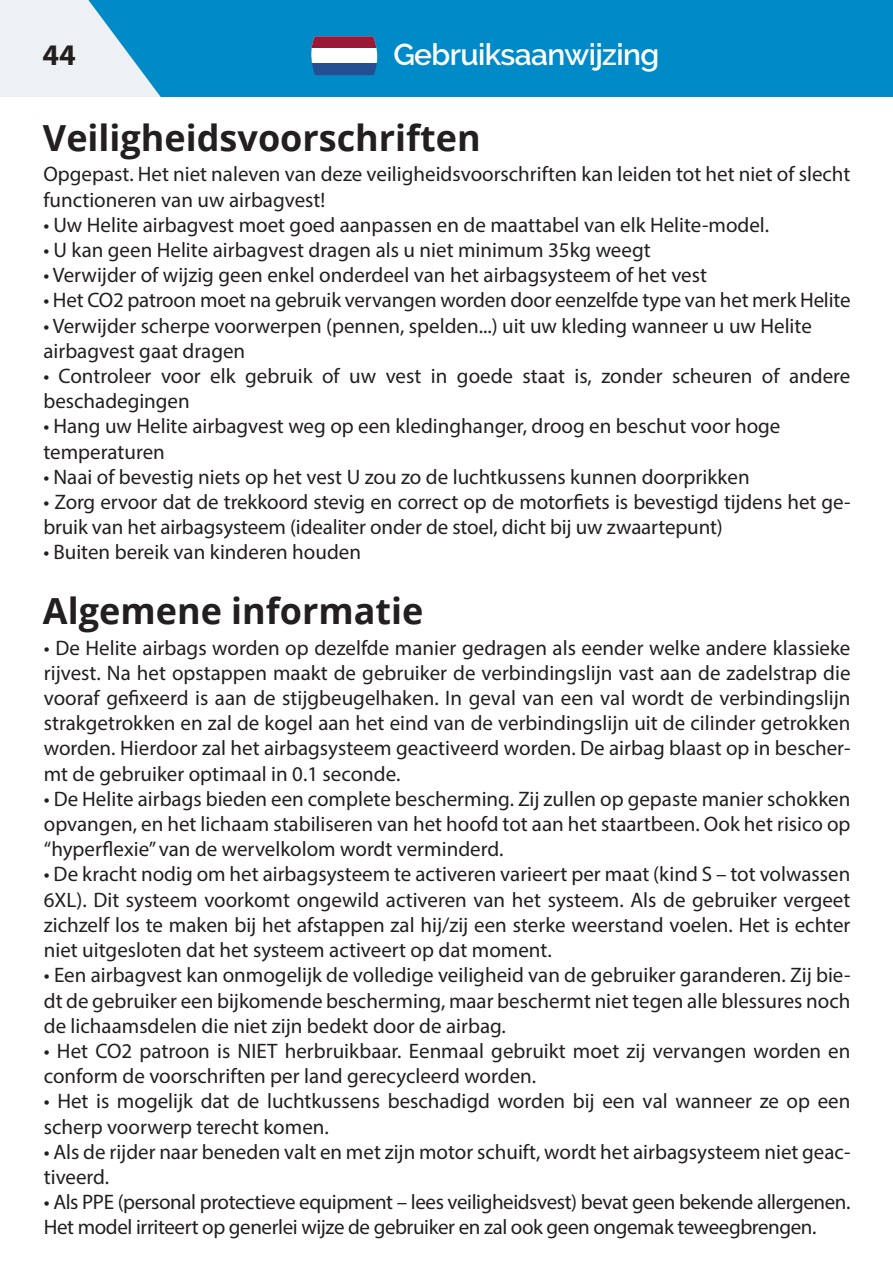
<style>
.page{position:relative;width:893px;height:1276px;background:#fff}
.page>*{position:absolute;margin:0;border:0;box-sizing:border-box;transform-origin:0 0}
.t1{font:700 36px "Open Sans";color:#231f20}
.t2{font:600 30px "Raleway";letter-spacing:-.02em;color:#fff}
.t3{font:700 30px "Myriad Pro";color:#231f20}
.t4{font:21px/25.2px "Myriad Pro";color:#231f20}
.t5{font:21px/25.2px "Myriad Pro";letter-spacing:-.02em;color:#231f20}
</style>
<div class="page">
<div style="left:0;top:0;width:893px;height:97px;background:#008bc8"></div>
<svg style="left:0;top:0;width:161px;height:97px"></svg>
<svg style="left:311px;top:48px;width:67px;height:27px;background:#9ab1ce"></svg>
<svg style="left:311px;top:36px;width:66px;height:12px"></svg>
<h2 class="t3" style="left:43px;top:35px;width:35px">44</h2>
<h2 class="t2" style="left:393px;top:37px;width:267px">Gebruiksaanwijzing</h2>
<h1 class="t1" style="left:43px;top:113px;width:439px">Veiligheidsvoorschriften</h1>
<p class="t4" style="left:43px;top:161px;width:809px">Opgepast. Het niet naleven van deze veiligheidsvoorschriften kan leiden tot het niet of slecht functioneren van uw airbagvest!</p>
<p class="t4" style="left:43px;top:212px;width:727px">• Uw Helite airbagvest moet goed aanpassen en de maattabel van elk Helite-model.</p>
<p class="t4" style="left:43px;top:237px;width:609px">• U kan geen Helite airbagvest dragen als u niet minimum 35kg weegt</p>
<p class="t4" style="left:43px;top:262px;width:665px">• Verwijder of wijzig geen enkel onderdeel van het airbagsysteem of het vest</p>
<p class="t4" style="left:43px;top:287px;width:809px">• Het CO2 patroon moet na gebruik vervangen worden door eenzelfde type van het merk Helite</p>
<p class="t4" style="left:43px;top:313px;width:770px">• Verwijder scherpe voorwerpen (pennen, spelden...) uit uw kleding wanneer u uw Helite airbagvest gaat dragen</p>
<p class="t4" style="left:43px;top:363px;width:808px">• Controleer voor elk gebruik of uw vest in goede staat is, zonder scheuren of andere beschadegingen</p>
<p class="t4" style="left:43px;top:413px;width:739px">• Hang uw Helite airbagvest weg op een kledinghanger, droog en beschut voor hoge temperaturen</p>
<p class="t4" style="left:43px;top:464px;width:708px">• Naai of bevestig niets op het vest U zou zo de luchtkussens kunnen doorprikken</p>
<p class="t4" style="left:43px;top:489px;width:809px">• Zorg ervoor dat de trekkoord stevig en correct op de motorfiets is bevestigd tijdens het ge&shy;bruik van het airbagsysteem (idealiter onder de stoel, dicht bij uw zwaartepunt)</p>
<p class="t4" style="left:43px;top:539px;width:319px">• Buiten bereik van kinderen houden</p>
<h1 class="t1" style="left:43px;top:585px;width:382px">Algemene informatie</h1>
<p class="t4" style="left:44px;top:634px;width:808px;text-align:justify">• De Helite airbags worden op dezelfde manier gedragen als eender welke andere klassieke rijvest. Na het opstappen maakt de gebruiker de verbindingslijn vast aan de zadelstrap die vooraf gefixeerd is aan de stijgbeugelhaken. In geval van een val wordt de verbindingslijn strakgetrokken en zal de kogel aan het eind van de verbindingslijn uit de cilinder getrokken worden. Hierdoor zal het airbagsysteem geactiveerd worden. De airbag blaast op in bescher&shy;mt de gebruiker optimaal in 0.1 seconde.</p>
<p class="t4" style="left:44px;top:786px;width:808px;text-align:justify">• De Helite airbags bieden een complete bescherming. Zij zullen op gepaste manier schokken opvangen, en het lichaam stabiliseren van het hoofd tot aan het staartbeen. Ook het risico op “hyperflexie” van de wervelkolom wordt verminderd.</p>
<p class="t4" style="left:44px;top:861px;width:808px;text-align:justify">• De kracht nodig om het airbagsysteem te activeren varieert per maat (kind S – tot volwassen 6XL). Dit systeem voorkomt ongewild activeren van het systeem. Als de gebruiker vergeet zichzelf los te maken bij het afstappen zal hij/zij een sterke weerstand voelen. Het is echter niet uitgesloten dat het systeem activeert op dat moment.</p>
<p class="t4" style="left:44px;top:962px;width:808px;text-align:justify">• Een airbagvest kan onmogelijk de volledige veiligheid van de gebruiker garanderen. Zij bie&shy;dt de gebruiker een bijkomende bescherming, maar beschermt niet tegen alle blessures noch de lichaamsdelen die niet zijn bedekt door de airbag.</p>
<p class="t4" style="left:44px;top:1038px;width:808px">• Het CO2 patroon is NIET herbruikbaar. Eenmaal gebruikt moet zij vervangen worden en conform de voorschriften per land gerecycleerd worden.</p>
<p class="t4" style="left:44px;top:1088px;width:808px">• Het is mogelijk dat de luchtkussens beschadigd worden bij een val wanneer ze op een scherp voorwerp terecht komen.</p>
<p class="t4" style="left:44px;top:1138px;width:808px">• Als de rijder naar beneden valt en met zijn motor schuift, wordt het airbagsysteem niet geac&shy;tiveerd.</p>
<p class="t5" style="left:44px;top:1189px;width:808px">• Als PPE (personal protectieve equipment – lees veiligheidsvest) bevat geen bekende allergenen.<br>Het model irriteert op generlei wijze de gebruiker en zal ook geen ongemak teweegbrengen.</p>
</div>
